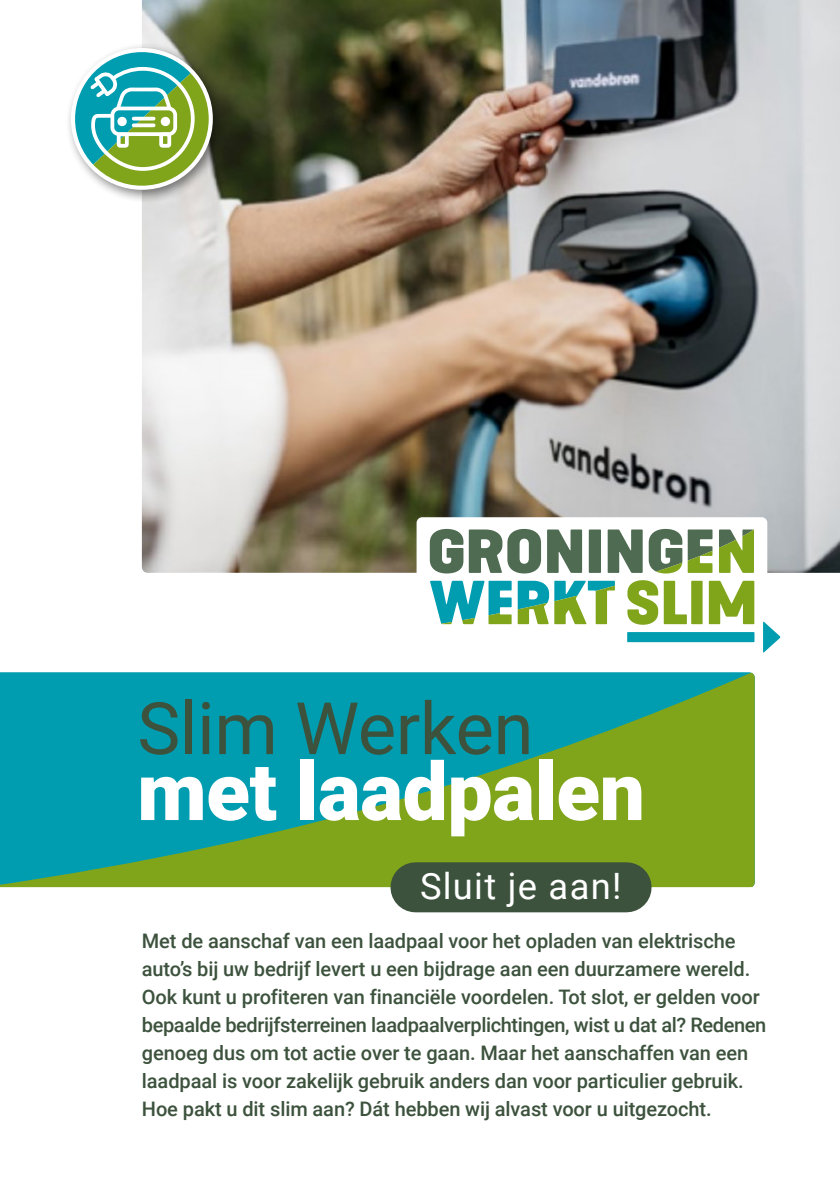
<style>
.page{position:relative;width:840px;height:1191px;background:#fff}
.page>*{position:absolute;margin:0;border:0;box-sizing:border-box;transform-origin:0 0}
.t1{font:900 80.4px "Roboto";letter-spacing:-.005em;color:#fff}
.t2{font:72.4px "Roboto";letter-spacing:-.005em;color:#3c523d}
.t3{font:36.4px "Roboto";letter-spacing:.035em;color:#fff}
.t4{font:500 20px/28px "Roboto";letter-spacing:-.005em;color:#3c523d}
</style>
<div class="page">
<svg style="left:0;top:672px;width:754px;height:215px;background:#329f76"></svg>
<img style="left:142px;top:0;width:697px;height:573px">
<div style="left:416px;top:517px;width:350px;height:94px;background:#fff;border-radius:6px"></div>
<svg style="left:429px;top:529px;width:351px;height:124px"></svg>
<div style="left:64px;top:41px;width:162px;height:162px;background:#000;opacity:.5"></div>
<div style="left:71px;top:48px;width:142px;height:142px;border:17px solid #fff;border-radius:50%"></div>
<svg style="left:75px;top:52px;width:133px;height:134px"></svg>
<div style="left:415px;top:862px;width:211px;height:50px;background:#3c523d"></div>
<h2 class="t2" style="left:137px;top:677px;width:397px">Slim Werken</h2>
<h1 class="t1" style="left:137px;top:735px;width:509px">met laadpalen</h1>
<h3 class="t3" style="left:420px;top:860px;width:203px">Sluit je aan!</h3>
<p class="t4" style="left:142px;top:926px;width:625px">Met de aanschaf van een laadpaal voor het opladen van elektrische auto’s bij uw bedrijf levert u een bijdrage aan een duurzamere wereld.<br>Ook kunt u profiteren van financiële voordelen. Tot slot, er gelden voor bepaalde bedrijfsterreinen laadpaalverplichtingen, wist u dat al? Redenen genoeg dus om tot actie over te gaan. Maar het aanschaffen van een laadpaal is voor zakelijk gebruik anders dan voor particulier gebruik.<br>Hoe pakt u dit slim aan? Dát hebben wij alvast voor u uitgezocht.</p>
</div>
